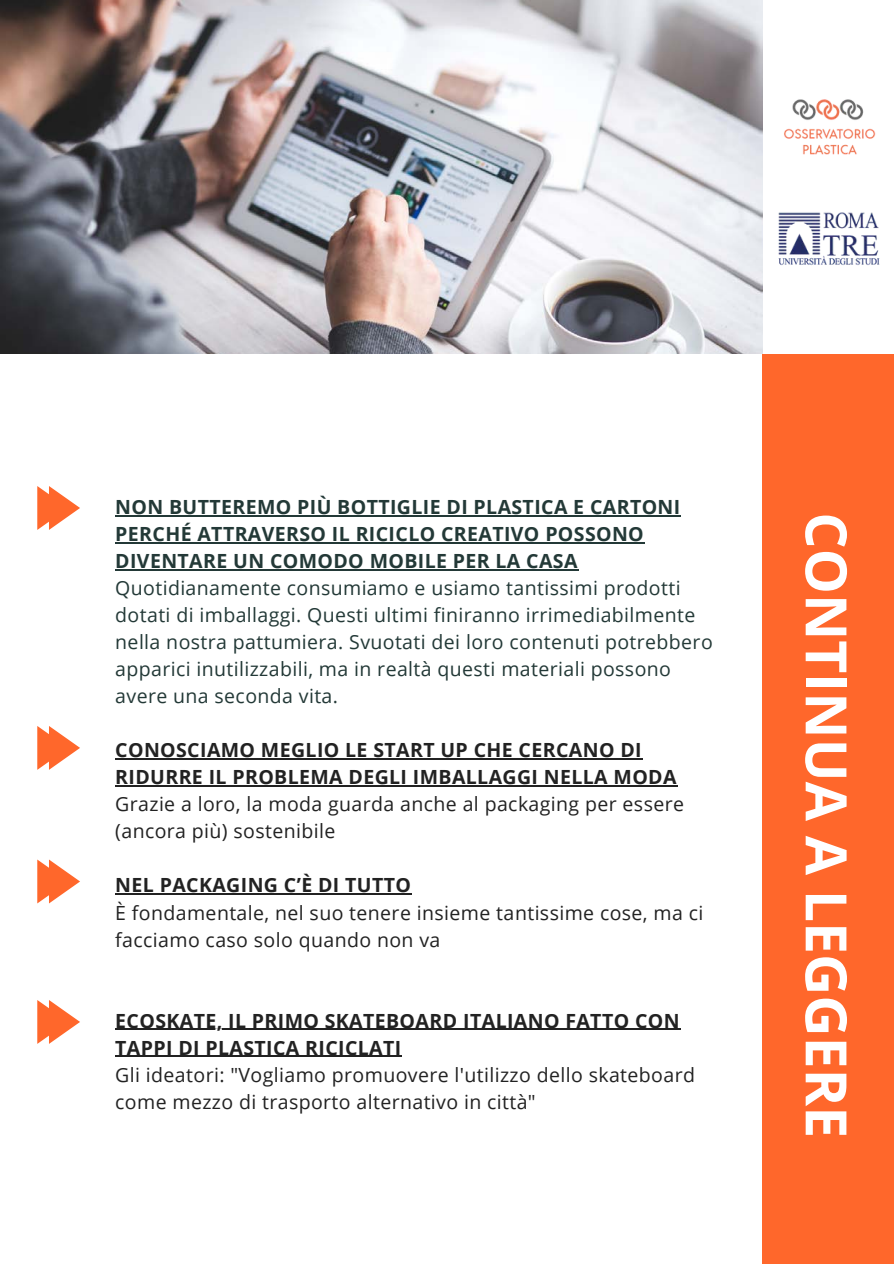
<style>
.page{position:relative;width:894px;height:1264px;background:#fff}
.page>*{position:absolute;margin:0;border:0;box-sizing:border-box;transform-origin:0 0}
.t1{font:700 57px "Open Sans";color:#fff}
.t2{font:19.5px/27px "Open Sans";letter-spacing:.02em;color:#222}
.t3{font:19.5px/27px "Open Sans";letter-spacing:.02em;color:#233937}
.t4{font:700 19.5px/27px "Open Sans";letter-spacing:.02em;color:#222}
.t5{font:700 19.5px/27px "Open Sans";letter-spacing:.02em;color:#233937}
</style>
<div class="page">
<div style="left:762px;top:0;width:131px;height:1263px;background:#ff672b"></div>
<div style="left:755px;top:0;width:138px;height:354px;background:#fff"></div>
<img style="left:784px;top:99px;width:92px;height:56px">
<img style="left:778px;top:212px;width:102px;height:53px">
<svg style="left:37px;top:486px;width:43px;height:44px"></svg>
<svg style="left:37px;top:726px;width:43px;height:43px"></svg>
<svg style="left:37px;top:859px;width:43px;height:44px"></svg>
<svg style="left:37px;top:1000px;width:43px;height:43px"></svg>
<img style="left:0;top:0;width:762px;height:354px">
<hr style="left:115px;top:515px;width:566px;height:1px;background:#233937">
<hr style="left:115px;top:542px;width:529px;height:1px;background:#233937">
<hr style="left:115px;top:569px;width:463px;height:1px;background:#233937">
<hr style="left:115px;top:758px;width:527px;height:1px;background:#222">
<hr style="left:115px;top:785px;width:562px;height:1px;background:#222">
<hr style="left:115px;top:893px;width:57px;height:1px;background:#222">
<hr style="left:172px;top:893px;width:239px;height:1px;background:#222">
<hr style="left:115px;top:1028px;width:342px;height:1px;background:#222">
<hr style="left:457px;top:1028px;width:223px;height:1px;background:#222">
<hr style="left:115px;top:1055px;width:287px;height:1px;background:#222">
<p class="t5" style="left:115px;top:493px;width:566px">NON BUTTEREMO PIÙ BOTTIGLIE DI PLASTICA E CARTONI<br>PERCHÉ ATTRAVERSO IL RICICLO CREATIVO POSSONO<br>DIVENTARE UN COMODO MOBILE PER LA CASA</p>
<p class="t3" style="left:115px;top:574px;width:599px">Quotidianamente consumiamo e usiamo tantissimi prodotti dotati di imballaggi. Questi ultimi finiranno irrimediabilmente nella nostra pattumiera. Svuotati dei loro contenuti potrebbero apparici inutilizzabili, ma in realtà questi materiali possono avere una seconda vita.</p>
<p class="t4" style="left:115px;top:736px;width:562px">CONOSCIAMO MEGLIO LE START UP CHE CERCANO DI<br>RIDURRE IL PROBLEMA DEGLI IMBALLAGGI NELLA MODA</p>
<p class="t2" style="left:115px;top:790px;width:570px">Grazie a loro, la moda guarda anche al packaging per essere (ancora più) sostenibile</p>
<p class="t4" style="left:115px;top:871px;width:297px">NEL PACKAGING C’È DI TUTTO</p>
<p class="t2" style="left:115px;top:898px;width:589px">È fondamentale, nel suo tenere insieme tantissime cose, ma ci facciamo caso solo quando non va</p>
<p class="t4" style="left:115px;top:1006px;width:565px">ECOSKATE, IL PRIMO SKATEBOARD ITALIANO FATTO CON<br>TAPPI DI PLASTICA RICICLATI</p>
<p class="t2" style="left:115px;top:1060px;width:581px">Gli ideatori: "Vogliamo promuovere l'utilizzo dello skateboard come mezzo di trasporto alternativo in città"</p>
<p class="t1" style="left:866px;top:512px;width:627px;rotate:90deg">CONTINUA A LEGGERE</p>
</div>
